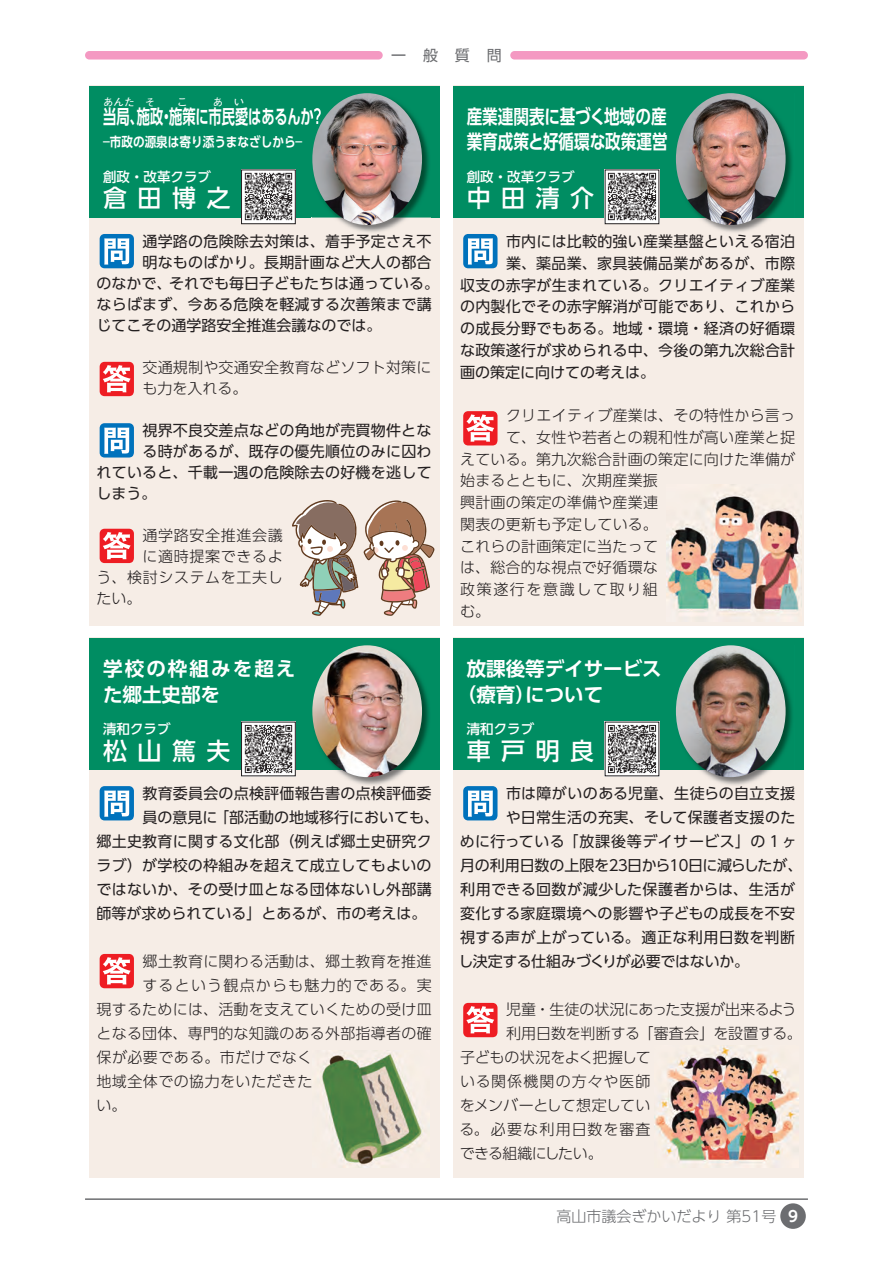
<style>
.page{position:relative;width:893px;height:1263px;background:#fff}
.page>*{position:absolute;margin:0;border:0;box-sizing:border-box;transform-origin:0 0}
.t1{font:500 24px "UD Shin Go Pro";letter-spacing:.44em;color:#fff}
.t2{font:700 19.5px/25.5px "UD Shin Go Pro De";color:#fff;scale:.8 1}
.t3{font:700 19.5px/25.5px "UD Shin Go Pro De";color:#fff}
.t4{font:700 19.5px "UD Shin Go Pro De";color:#fff;scale:.68 1}
.t5{font:700 19.5px/25.5px "UD Shin Go Pro De";letter-spacing:.11em;color:#fff}
.t6{font:15px "UD Shin Go Pro";letter-spacing:.015em;color:#231f20}
.t7{font:300 15px/21px "UD Shin Go Pro";letter-spacing:.015em;color:#231f20}
.t8{font:15px "UD Shin Go Pro";letter-spacing:-.03em;color:#231f20}
.t9{font:300 15px "UD Shin Go Pro";letter-spacing:.075em;color:#231f20}
.t10{font:15px "UD Shin Go Pro";letter-spacing:-.015em;color:#231f20}
.t11{font:300 15px "UD Shin Go Pro";letter-spacing:-.005em;color:#231f20}
.t12{font:300 15px "UD Shin Go Pro";letter-spacing:.08em;color:#231f20}
.t13{font:300 15px "UD Shin Go Pro";letter-spacing:.045em;color:#231f20}
.t14{font:300 15px "UD Shin Go Pro";color:#6c6d70}
.t15{font:300 15px "UD Shin Go Pro";letter-spacing:-.025em;color:#231f20}
.t16{font:300 15px "UD Shin Go Pro";letter-spacing:-.03em;color:#231f20}
.t17{font:300 15px "UD Shin Go Pro";letter-spacing:.11em;color:#231f20}
.t18{font:300 15px "UD Shin Go Pro";letter-spacing:.04em;color:#231f20}
.t19{font:300 15px "UD Shin Go Pro";letter-spacing:-.05em;color:#231f20}
.t20{font:15px "UD Shin Go Pro";color:#6c6d70}
.t21{font:500 13.5px "UD Shin Go Pro";color:#fff}
.t22{font:700 13.5px "UD Shin Go Pro De";color:#fff;scale:.5 1}
.t23{font:700 10.5px "UD Shin Go Pro De";color:#fff}
.t24{font:700 9.75px "UD Shin Go Pro De";color:#fff}
.s1{font-family:"UD Shin Go Pro De";font-weight:700;color:#fff}
</style>
<div class="page">
<div style="left:510px;top:51px;width:298px;height:9px;background:#f499c2;border-radius:4px"></div>
<div style="left:85px;top:51px;width:298px;height:9px;background:#f499c2;border-radius:4px"></div>
<hr style="left:85px;top:1198px;width:723px;height:2px;background:#6c6d70">
<div style="left:780px;top:1203px;width:26px;height:26px;background:#6c6d70;border-radius:50%"></div>
<div style="left:453px;top:638px;width:351px;height:540px;background:#f6ede6"></div>
<div style="left:89px;top:638px;width:351px;height:540px;background:#f6ede6"></div>
<div style="left:453px;top:86px;width:351px;height:540px;background:#f6ede6"></div>
<div style="left:89px;top:86px;width:351px;height:540px;background:#f6ede6"></div>
<div style="left:453px;top:638px;width:351px;height:132px;background:#008d62"></div>
<div style="left:89px;top:638px;width:351px;height:132px;background:#008d62"></div>
<div style="left:453px;top:86px;width:351px;height:132px;background:#008d62"></div>
<div style="left:89px;top:86px;width:351px;height:132px;background:#008d62"></div>
<img style="left:243px;top:172px;width:51px;height:50px">
<img style="left:607px;top:172px;width:50px;height:50px">
<img style="left:607px;top:724px;width:50px;height:50px">
<img style="left:243px;top:724px;width:51px;height:50px">
<div style="left:241px;top:722px;width:55px;height:54px;border:1px solid #231f20"></div>
<div style="left:241px;top:170px;width:55px;height:54px;border:1px solid #231f20"></div>
<svg style="left:463px;top:786px;width:34px;height:34px"></svg>
<svg style="left:100px;top:786px;width:34px;height:34px"></svg>
<svg style="left:463px;top:234px;width:34px;height:34px"></svg>
<svg style="left:100px;top:234px;width:34px;height:34px"></svg>
<svg style="left:100px;top:423px;width:34px;height:34px"></svg>
<svg style="left:463px;top:1003px;width:34px;height:34px"></svg>
<svg style="left:100px;top:954px;width:34px;height:34px"></svg>
<svg style="left:463px;top:411px;width:34px;height:34px"></svg>
<svg style="left:100px;top:362px;width:34px;height:34px"></svg>
<svg style="left:100px;top:529px;width:34px;height:34px"></svg>
<img style="left:675px;top:685px;width:117px;height:100px">
<img style="left:676px;top:645px;width:110px;height:132px">
<img style="left:346px;top:683px;width:83px;height:102px">
<img style="left:312px;top:645px;width:110px;height:132px">
<img style="left:675px;top:133px;width:117px;height:99px">
<img style="left:676px;top:93px;width:110px;height:132px">
<img style="left:346px;top:131px;width:85px;height:101px">
<img style="left:312px;top:93px;width:110px;height:132px">
<img style="left:322px;top:1053px;width:100px;height:114px">
<img style="left:655px;top:1045px;width:143px;height:118px">
<img style="left:666px;top:495px;width:135px;height:120px">
<svg style="left:364px;top:500px;width:70px;height:116px"></svg>
<svg style="left:292px;top:500px;width:66px;height:116px"></svg>
<p class="t23" style="left:103px;top:93px;width:33px">あんた</p>
<p class="t24" style="left:145px;top:94px;width:11px">そ</p>
<p class="t23" style="left:177px;top:93px;width:12px">こ</p>
<p class="t23" style="left:213px;top:93px;width:33px">あ　い</p>
<p class="t22" style="left:103px;top:131px;width:400px">―市政の源泉は寄り添うまなざしから―</p>
<h2 class="t4" style="left:103px;top:101px;width:326px">当局、施政・施策に市民愛はあるんか？</h2>
<p class="t21" style="left:103px;top:166px;width:110px">創政・改革クラブ</p>
<h1 class="t1" style="left:103px;top:179px;width:129px">倉田博之</h1>
<p class="t20" style="left:391px;top:43px;width:112px">一般質問</p>
<h2 class="t2" style="left:467px;top:103px;width:253px">産業連関表に基づく地域の産業育成策と好循環な政策運営</h2>
<p class="t21" style="left:467px;top:166px;width:109px">創政・改革クラブ</p>
<h1 class="t1" style="left:467px;top:179px;width:129px">中田清介</h1>
<p class="t6" style="left:142px;top:229px;width:291px">通学路の危険除去対策は、着手予定さえ不</p>
<p class="t6" style="left:142px;top:250px;width:291px">明なものばかり。長期計画など大人の都合</p>
<p class="t6" style="left:97px;top:271px;width:344px">のなかで、それでも毎日子どもたちは通っている。</p>
<p class="t6" style="left:97px;top:292px;width:337px">ならばまず、今ある危険を軽減する次善策まで講</p>
<p class="t6" style="left:97px;top:313px;width:286px">じてこその通学路安全推進会議なのでは。</p>
<p class="t7" style="left:142px;top:356px;width:291px">交通規制や交通安全教育などソフト対策にも力を入れる。</p>
<p class="t6" style="left:142px;top:418px;width:291px">視界不良交差点などの角地が売買物件とな</p>
<p class="t6" style="left:142px;top:439px;width:291px">る時があるが、既存の優先順位のみに囚わ</p>
<p class="t6" style="left:97px;top:460px;width:337px">れていると、千載一遇の危険除去の好機を逃して</p>
<p class="t6" style="left:97px;top:481px;width:61px">しまう。</p>
<p class="t13" style="left:142px;top:523px;width:142px">通学路安全推進会議</p>
<p class="t13" style="left:142px;top:544px;width:142px">に適時提案できるよ</p>
<p class="t18" style="left:97px;top:565px;width:188px">う、検討システムを工夫し</p>
<p class="t7" style="left:97px;top:587px;width:46px">たい。</p>
<h2 class="t5" style="left:103px;top:655px;width:194px">学校の枠組みを超えた郷土史部を</h2>
<p class="t21" style="left:103px;top:718px;width:69px">清和クラブ</p>
<h1 class="t1" style="left:103px;top:731px;width:129px">松山篤夫</h1>
<p class="t6" style="left:142px;top:781px;width:291px">教育委員会の点検評価報告書の点検評価委</p>
<p class="t6" style="left:142px;top:805px;width:298px">員の意見に「部活動の地域移行においても、</p>
<p class="t6" style="left:97px;top:829px;width:337px">郷土史教育に関する文化部（例えば郷土史研究ク</p>
<p class="t6" style="left:97px;top:853px;width:337px">ラブ）が学校の枠組みを超えて成立してもよいの</p>
<p class="t6" style="left:97px;top:877px;width:337px">ではないか、その受け皿となる団体ないし外部講</p>
<p class="t6" style="left:97px;top:901px;width:331px">師等が求められている」とあるが、市の考えは。</p>
<p class="t7" style="left:142px;top:950px;width:291px">郷土教育に関わる活動は、郷土教育を推進</p>
<p class="t12" style="left:142px;top:973px;width:291px">するという観点からも魅力的である。実</p>
<p class="t7" style="left:97px;top:998px;width:337px">現するためには、活動を支えていくための受け皿</p>
<p class="t7" style="left:97px;top:1022px;width:337px">となる団体、専門的な知識のある外部指導者の確</p>
<p class="t7" style="left:97px;top:1046px;width:217px">保が必要である。市だけでなく</p>
<p class="t7" style="left:97px;top:1070px;width:217px">地域全体での協力をいただきた</p>
<p class="t7" style="left:97px;top:1094px;width:31px">い。</p>
<p class="t6" style="left:506px;top:229px;width:291px">市内には比較的強い産業基盤といえる宿泊</p>
<p class="t6" style="left:506px;top:251px;width:291px">業、薬品業、家具装備品業があるが、市際</p>
<p class="t6" style="left:460px;top:273px;width:337px">収支の赤字が生まれている。クリエイティブ産業</p>
<p class="t6" style="left:460px;top:295px;width:337px">の内製化でその赤字解消が可能であり、これから</p>
<p class="t6" style="left:460px;top:316px;width:337px">の成長分野でもある。地域・環境・経済の好循環</p>
<p class="t6" style="left:460px;top:338px;width:337px">な政策遂行が求められる中、今後の第九次総合計</p>
<p class="t6" style="left:460px;top:360px;width:196px">画の策定に向けての考えは。</p>
<p class="t7" style="left:506px;top:404px;width:291px">クリエイティブ産業は、その特性から言っ</p>
<p class="t7" style="left:506px;top:426px;width:291px">て、女性や若者との親和性が高い産業と捉</p>
<p class="t7" style="left:460px;top:448px;width:337px">えている。第九次総合計画の策定に向けた準備が</p>
<p class="t7" style="left:460px;top:470px;width:199px">始まるとともに、次期産業振</p>
<p class="t7" style="left:460px;top:491px;width:199px">興計画の策定の準備や産業連</p>
<p class="t7" style="left:460px;top:513px;width:199px">関表の更新も予定している。</p>
<p class="t7" style="left:460px;top:535px;width:199px">これらの計画策定に当たって</p>
<p class="t7" style="left:460px;top:557px;width:199px">は、総合的な視点で好循環な</p>
<p class="t17" style="left:460px;top:577px;width:199px">政策遂行を意識して取り組</p>
<p class="t7" style="left:460px;top:600px;width:31px">む。</p>
<h2 class="t3" style="left:457px;top:655px;width:206px;text-indent:10px">放課後等デイサービス（療育）について</h2>
<p class="t21" style="left:467px;top:718px;width:69px">清和クラブ</p>
<h1 class="t1" style="left:467px;top:731px;width:129px">車戸明良</h1>
<p class="t6" style="left:506px;top:781px;width:291px">市は障がいのある児童、生徒らの自立支援</p>
<p class="t6" style="left:506px;top:805px;width:291px">や日常生活の充実、そして保護者支援のた</p>
<p class="t6" style="left:460px;top:829px;width:338px">めに行っている「放課後等デイサービス」の 1ヶ</p>
<p class="t8" style="left:460px;top:853px;width:344px">月の利用日数の上限を２３日から１０日に減らしたが、</p>
<p class="t6" style="left:460px;top:877px;width:337px">利用できる回数が減少した保護者からは、生活が</p>
<p class="t6" style="left:460px;top:901px;width:337px">変化する家庭環境への影響や子どもの成長を不安</p>
<p class="t6" style="left:460px;top:925px;width:337px">視する声が上がっている。適正な利用日数を判断</p>
<p class="t10" style="left:459px;top:949px;width:292px">し決定する仕組みづくりが必要ではないか。</p>
<p class="t7" style="left:506px;top:998px;width:292px">児童・生徒の状況にあった支援が出来るよう</p>
<p class="t11" style="left:506px;top:1021px;width:297px">利用日数を判断する「審査会」を設置する。</p>
<p class="t15" style="left:460px;top:1045px;width:192px">子どもの状況をよく把握して</p>
<p class="t9" style="left:460px;top:1069px;width:192px">いる関係機関の方々や医師</p>
<p class="t16" style="left:460px;top:1093px;width:192px">をメンバーとして想定してい</p>
<p class="t9" style="left:459px;top:1117px;width:193px">る。必要な利用日数を審査</p>
<p class="t19" style="left:460px;top:1141px;width:145px">できる組織にしたい。</p>
<p class="t14" style="left:557px;top:1204px;width:243px">高山市議会ぎかいだより 第51号 <span class="s1">9</span></p>
</div>
